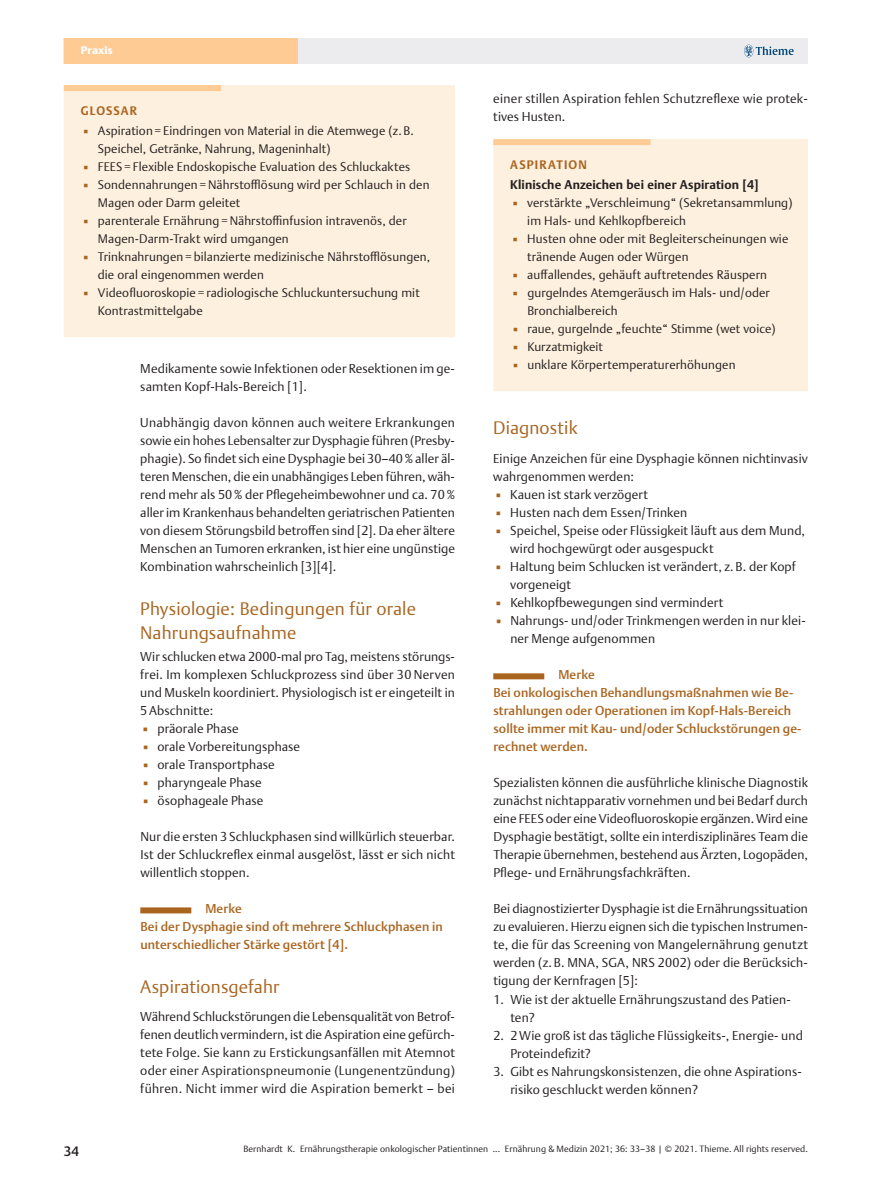
<style>
.page{position:relative;width:893px;height:1191px;background:#fff}
.page>*{position:absolute;margin:0;border:0;box-sizing:border-box;transform-origin:0 0}
.t1{font:300 18px/24px "Thieme Argo 2011";letter-spacing:.01em;color:#a96520}
.t2{font:500 13.5px "Thieme Argo 2011";color:#231f20}
.t3{font:300 12.75px/18px "Thieme Argo 2011";letter-spacing:.01em;color:#231f20}
.t4{font:500 12.75px/18px "Thieme Argo 2011";letter-spacing:.01em;color:#a96520}
.t5{font:300 12.3px/18px "Thieme Argo 2011";letter-spacing:.01em;color:#231f20}
.t6{font:700 12.3px "Thieme Argo 2011";letter-spacing:.01em;color:#231f20}
.t7{font:700 12px "Thieme Argo 2011";letter-spacing:.1em;color:#a96520}
.t8{font:900 10.8px "Thieme Argo 2011";letter-spacing:.01em;color:#fff}
.t9{font:300 9px "Thieme Argo 2011";letter-spacing:.01em;color:#231f20}
.s1{color:#a96520}
</style>
<div class="page">
<div style="left:64px;top:38px;width:744px;height:26px;background:#ececee"></div>
<div style="left:64px;top:38px;width:234px;height:26px;background:#fdcb93"></div>
<svg style="left:744px;top:45px;width:50px;height:12px"></svg>
<div style="left:140px;top:907px;width:51px;height:6px;background:#a96520"></div>
<div style="left:493px;top:673px;width:51px;height:6px;background:#a96520"></div>
<div style="left:493px;top:145px;width:315px;height:246px;background:#fef0de"></div>
<div style="left:651px;top:139px;width:157px;height:6px;background:#fef0de"></div>
<div style="left:493px;top:139px;width:158px;height:6px;background:#fdcb93"></div>
<div style="left:64px;top:91px;width:391px;height:246px;background:#fef0de"></div>
<div style="left:221px;top:85px;width:234px;height:6px;background:#fef0de"></div>
<div style="left:64px;top:85px;width:157px;height:6px;background:#fdcb93"></div>
<p class="t8" style="left:81px;top:43px;width:33px">Praxis</p>
<p class="t7" style="left:81px;top:103px;width:58px">GLOSSAR</p>
<p class="t5" style="left:98px;top:121px;width:318px;text-indent:-17px"><span class="s1">▪</span> Aspiration = Eindringen von Material in die Atemwege (z. B.<br>Speichel, Getränke, Nahrung, Mageninhalt)</p>
<p class="t5" style="left:81px;top:157px;width:331px"><span class="s1">▪</span> FEES = Flexible Endoskopische Evaluation des Schluckaktes</p>
<p class="t5" style="left:98px;top:175px;width:333px;text-indent:-17px"><span class="s1">▪</span> Sondennahrungen =Nährstofflösung wird per Schlauch in den<br>Magen oder Darm geleitet</p>
<p class="t5" style="left:98px;top:211px;width:310px;text-indent:-17px"><span class="s1">▪</span> parenterale Ernährung =Nährstoffinfusion intravenös, der<br>Magen-Darm-Trakt wird umgangen</p>
<p class="t5" style="left:98px;top:247px;width:334px;text-indent:-17px"><span class="s1">▪</span> Trinknahrungen = bilanzierte medizinische Nährstofflösungen, die oral eingenommen werden</p>
<p class="t5" style="left:98px;top:283px;width:323px;text-indent:-17px"><span class="s1">▪</span> Videofluoroskopie = radiologische Schluckuntersuchung mit<br>Kontrastmittelgabe</p>
<p class="t3" style="left:140px;top:359px;width:316px">Medikamente sowie Infektionen oder Resektionen im ge&shy;samten Kopf-Hals-Bereich [1].</p>
<p class="t3" style="left:140px;top:413px;width:316px;text-align:justify">Unabhängig davon können auch weitere Erkrankungen sowie ein hohes Lebensalter zur Dysphagie führen (Presby&shy;phagie). So findet sich eine Dysphagie bei 30–40% aller äl&shy;teren Menschen, die ein unabhängiges Leben führen, wäh&shy;rend mehr als 50% der Pflegeheimbewohner und ca. 70% aller im Krankenhaus behandelten geriatrischen Patienten von diesem Störungsbild betroffen sind [2]. Da eher ältere Menschen an Tumoren erkranken, ist hier eine ungünstige Kombination wahrscheinlich [3][4].</p>
<h1 class="t1" style="left:140px;top:596px;width:277px">Physiologie: Bedingungen für orale<br>Nahrungsaufnahme</h1>
<p class="t3" style="left:140px;top:647px;width:316px;text-align:justify">Wir schlucken etwa 2000-mal pro Tag, meistens störungs&shy;frei. Im komplexen Schluckprozess sind über 30 Nerven und Muskeln koordiniert. Physiologisch ist er eingeteilt in 5Abschnitte:</p>
<p class="t3" style="left:140px;top:719px;width:100px"><span class="s1">▪</span> präorale Phase</p>
<p class="t3" style="left:140px;top:737px;width:161px"><span class="s1">▪</span> orale Vorbereitungsphase</p>
<p class="t3" style="left:140px;top:755px;width:136px"><span class="s1">▪</span> orale Transportphase</p>
<p class="t3" style="left:140px;top:773px;width:123px"><span class="s1">▪</span> pharyngeale Phase</p>
<p class="t3" style="left:140px;top:791px;width:125px"><span class="s1">▪</span> ösophageale Phase</p>
<p class="t3" style="left:140px;top:827px;width:316px;text-align:justify">Nur die ersten 3 Schluckphasen sind willkürlich steuerbar.<br>Ist der Schluckreflex einmal ausgelöst, lässt er sich nicht willentlich stoppen.</p>
<p class="t4" style="left:140px;top:899px;width:304px;text-indent:65px">Merke<br>Bei der Dysphagie sind oft mehrere Schluckphasen in unterschiedlicher Stärke gestört [4].</p>
<h1 class="t1" style="left:140px;top:974px;width:141px">Aspirationsgefahr</h1>
<p class="t3" style="left:140px;top:1007px;width:316px;text-align:justify">Während Schluckstörungen die Lebensqualität von Betrof&shy;fenen deutlich vermindern, ist die Aspiration eine gefürch&shy;tete Folge. Sie kann zu Erstickungsanfällen mit Atemnot oder einer Aspirationspneumonie (Lungenentzündung) führen. Nicht immer wird die Aspiration bemerkt – bei</p>
<p class="t3" style="left:493px;top:89px;width:316px">einer stillen Aspiration fehlen Schutzreflexe wie protek&shy;tives Husten.</p>
<p class="t7" style="left:510px;top:157px;width:78px">ASPIRATION</p>
<p class="t6" style="left:510px;top:176px;width:250px">Klinische Anzeichen bei einer Aspiration [4]</p>
<p class="t5" style="left:527px;top:193px;width:267px;text-indent:-17px"><span class="s1">▪</span> verstärkte „Verschleimung“ (Sekretansammlung) im Hals- und Kehlkopfbereich</p>
<p class="t5" style="left:527px;top:229px;width:263px;text-indent:-17px"><span class="s1">▪</span> Husten ohne oder mit Begleiterscheinungen wie tränende Augen oder Würgen</p>
<p class="t5" style="left:510px;top:265px;width:258px"><span class="s1">▪</span> auffallendes, gehäuft auftretendes Räuspern</p>
<p class="t5" style="left:527px;top:283px;width:244px;text-indent:-17px"><span class="s1">▪</span> gurgelndes Atemgeräusch im Hals- und/oder<br>Bronchialbereich</p>
<p class="t5" style="left:510px;top:319px;width:267px"><span class="s1">▪</span> raue, gurgelnde „feuchte“ Stimme (wet voice)</p>
<p class="t5" style="left:510px;top:337px;width:94px"><span class="s1">▪</span> Kurzatmigkeit</p>
<p class="t5" style="left:510px;top:355px;width:227px"><span class="s1">▪</span> unklare Körpertemperaturerhöhungen</p>
<h1 class="t1" style="left:493px;top:416px;width:86px">Diagnostik</h1>
<p class="t3" style="left:493px;top:449px;width:316px">Einige Anzeichen für eine Dysphagie können nichtinvasiv wahrgenommen werden:</p>
<p class="t3" style="left:493px;top:485px;width:156px"><span class="s1">▪</span> Kauen ist stark verzögert</p>
<p class="t3" style="left:493px;top:503px;width:196px"><span class="s1">▪</span> Husten nach dem Essen/Trinken</p>
<p class="t3" style="left:510px;top:521px;width:296px;text-indent:-17px"><span class="s1">▪</span> Speichel, Speise oder Flüssigkeit läuft aus dem Mund, wird hochgewürgt oder ausgespuckt</p>
<p class="t3" style="left:510px;top:557px;width:287px;text-indent:-17px"><span class="s1">▪</span> Haltung beim Schlucken ist verändert, z. B. der Kopf vorgeneigt</p>
<p class="t3" style="left:493px;top:593px;width:232px"><span class="s1">▪</span> Kehlkopfbewegungen sind vermindert</p>
<p class="t3" style="left:510px;top:611px;width:297px;text-indent:-17px"><span class="s1">▪</span> Nahrungs- und/oder Trinkmengen werden in nur klei&shy;ner Menge aufgenommen</p>
<p class="t4" style="left:493px;top:665px;width:310px;text-indent:65px">Merke<br>Bei onkologischen Behandlungsmaßnahmen wie Be&shy;strahlungen oder Operationen im Kopf-Hals-Bereich sollte immer mit Kau- und/oder Schluckstörungen ge&shy;rechnet werden.</p>
<p class="t3" style="left:493px;top:773px;width:316px;text-align:justify">Spezialisten können die ausführliche klinische Diagnostik zunächst nichtapparativ vornehmen und bei Bedarf durch eine FEES oder eine Videofluoroskopie ergänzen. Wird eine Dysphagie bestätigt, sollte ein interdisziplinäres Team die Therapie übernehmen, bestehend aus Ärzten, Logopäden, Pflege- und Ernährungsfachkräften.</p>
<p class="t3" style="left:493px;top:899px;width:316px;text-align:justify">Bei diagnostizierter Dysphagie ist die Ernährungssituation zu evaluieren. Hierzu eignen sich die typischen Instrumen&shy;te, die für das Screening von Mangelernährung genutzt werden (z. B. MNA, SGA, NRS 2002) oder die Berücksich&shy;tigung der Kernfragen [5]:</p>
<p class="t3" style="left:510px;top:989px;width:282px;text-indent:-17px">1. Wie ist der aktuelle Ernährungszustand des Patien&shy;ten?</p>
<p class="t3" style="left:510px;top:1025px;width:294px;text-indent:-17px">2. 2Wie groß ist das tägliche Flüssigkeits-, Energie- und<br>Proteindefizit?</p>
<p class="t3" style="left:510px;top:1061px;width:293px;text-indent:-17px">3. Gibt es Nahrungskonsistenzen, die ohne Aspirations&shy;risiko geschluckt werden können?</p>
<p class="t2" style="left:64px;top:1142px;width:17px">34</p>
<p class="t9" style="left:243px;top:1143px;width:566px">Bernhardt K. Ernährungstherapie onkologischer Patientinnen ... Ernährung &amp; Medizin 2021; 36: 33–38 | © 2021. Thieme. All rights reserved.</p>
</div>
